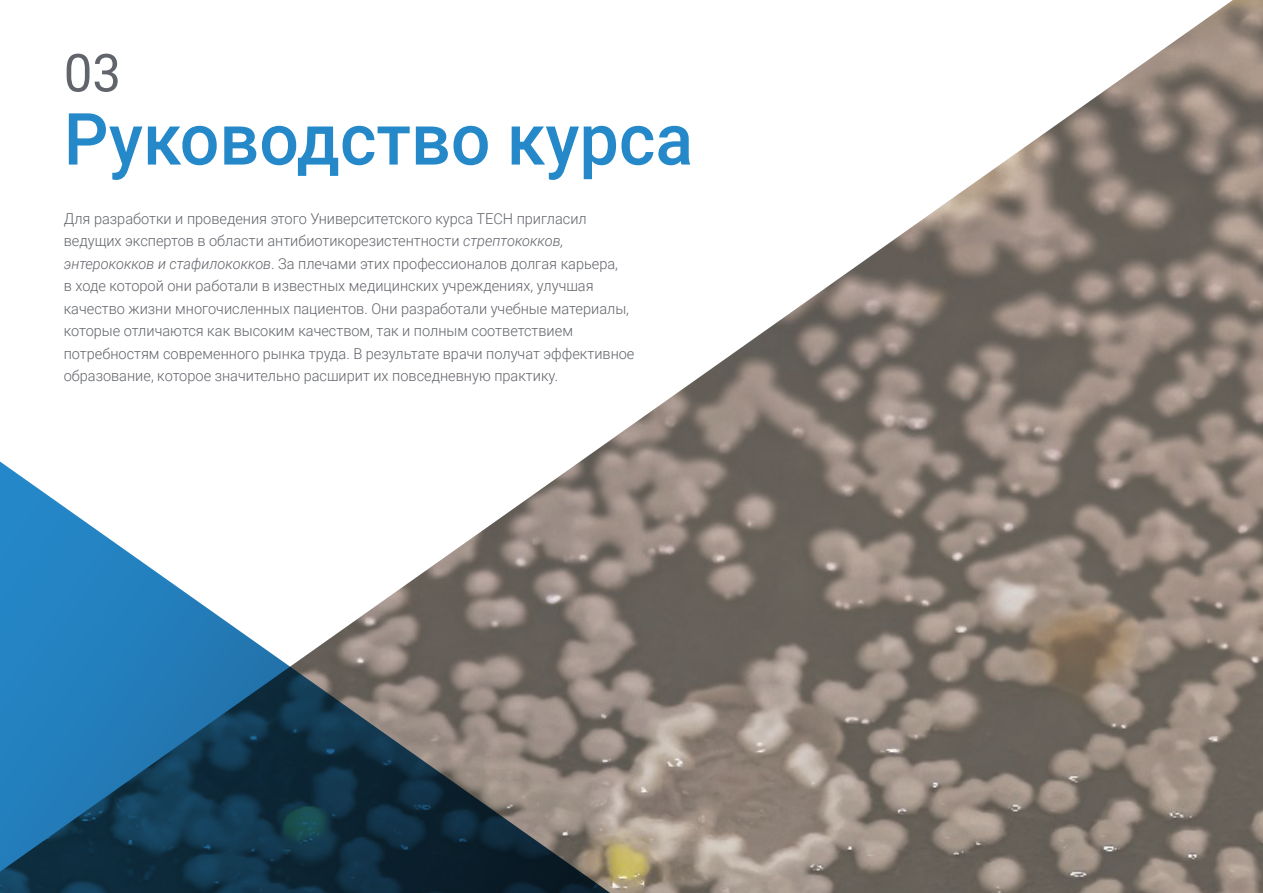
<style>
.page{position:relative;width:1263px;height:893px;background:#fff}
.page>*{position:absolute;margin:0;border:0;box-sizing:border-box;transform-origin:0 0}
.t1{font:500 72px "Roboto";color:#2488c9}
.t2{font:52.5px "Roboto";color:#61646a}
.t3{font:300 15px/22.5px "Roboto";color:#61646a}
.s1{font-style:italic}
</style>
<div class="page">
<img style="left:602px;top:0;width:661px;height:893px">
<svg style="left:0;top:446px;width:640px;height:447px"></svg>
<h2 class="t2" style="left:64px;top:36px;width:59px">03</h2>
<h1 class="t1" style="left:64px;top:89px;width:631px">Руководство курса</h1>
<p class="t3" style="left:64px;top:207px;width:572px">Для разработки и проведения этого Университетского курса TECH пригласил ведущих экспертов в области антибиотикорезистентности <span class="s1">стрептококков, энтерококков и стафилококков</span>. За плечами этих профессионалов долгая карьера,<br>в ходе которой они работали в известных медицинских учреждениях, улучшая качество жизни многочисленных пациентов. Они разработали учебные материалы, которые отличаются как высоким качеством, так и полным соответствием потребностям современного рынка труда. В результате врачи получат эффективное образование, которое значительно расширит их повседневную практику.</p>
</div>
